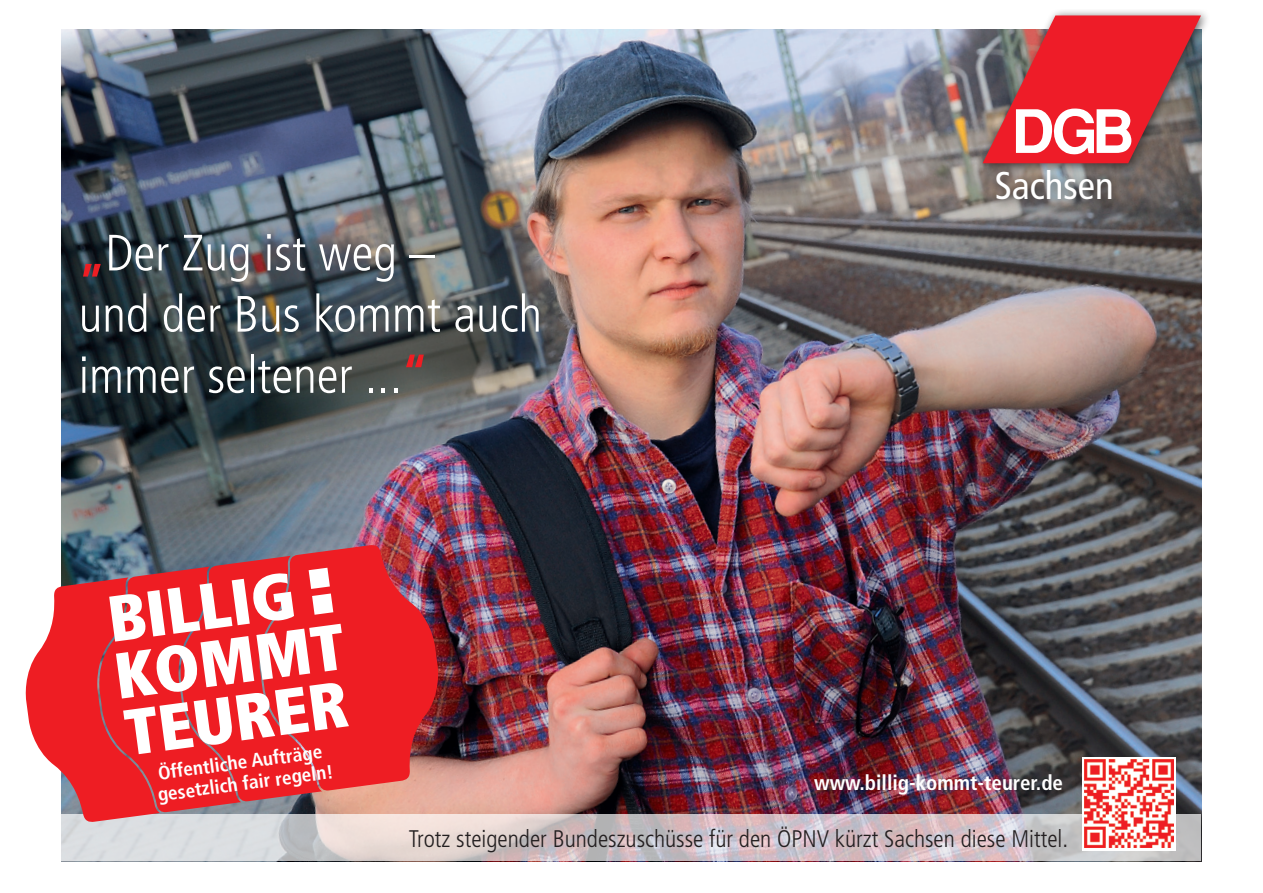
<style>
.page{position:relative;width:1263px;height:893px;background:#fff}
.page>*{position:absolute;margin:0;border:0;box-sizing:border-box;transform-origin:0 0}
.t1{font:900 condensed 64.8px/57.4px "Frutiger LT";color:#fff}
.t2{font:300 condensed 51px/61.2px "Frutiger LT";color:#fff}
.t3{font:condensed 38.7px "Frutiger LT";color:#fff}
.t4{font:300 condensed 24px "Frutiger LT";color:#231f20}
.t5{font:700 condensed 21px "Frutiger LT";color:#fff}
.t6{font:700 condensed 19.35px/21.5px "Frutiger LT";color:#fff}
.s1{font-weight:700;color:#ee1d23}
</style>
<div class="page">
<img style="left:62px;top:30px;width:1139px;height:784px">
<svg style="left:62px;top:814px;width:1139px;height:47px;background:#d3c9cc"></svg>
<svg style="left:25px;top:544px;width:416px;height:278px;background:#dc3d43"></svg>
<div style="left:977px;top:9px;width:234px;height:202px;background:#231f20;opacity:.7"></div>
<svg style="left:982px;top:15px;width:219px;height:148px;background:#c95057"></svg>
<svg style="left:1082px;top:757px;width:94px;height:93px"></svg>
<img style="left:1085px;top:759px;width:88px;height:89px">
<h2 class="t2" style="left:79px;top:223px;width:465px"><span class="s1">„</span>Der Zug ist weg –<br>und der Bus kommt auch immer seltener ...<span class="s1">“</span></h2>
<h1 class="t1" style="left:103px;top:592px;width:233px;rotate:-8deg">BILLIG<br>KOMMT<br>TEURER</h1>
<p class="t6" style="left:153px;top:763px;width:178px;rotate:-8deg">Öffentliche Aufträge gesetzlich fair regeln!</p>
<h3 class="t3" style="left:995px;top:163px;width:121px">Sachsen</h3>
<p class="t5" style="left:814px;top:770px;width:250px">www.billig-kommt-teurer.de</p>
<p class="t4" style="left:409px;top:825px;width:661px">Trotz steigender Bundeszuschüsse für den ÖPNV kürzt Sachsen diese Mittel.</p>
</div>
